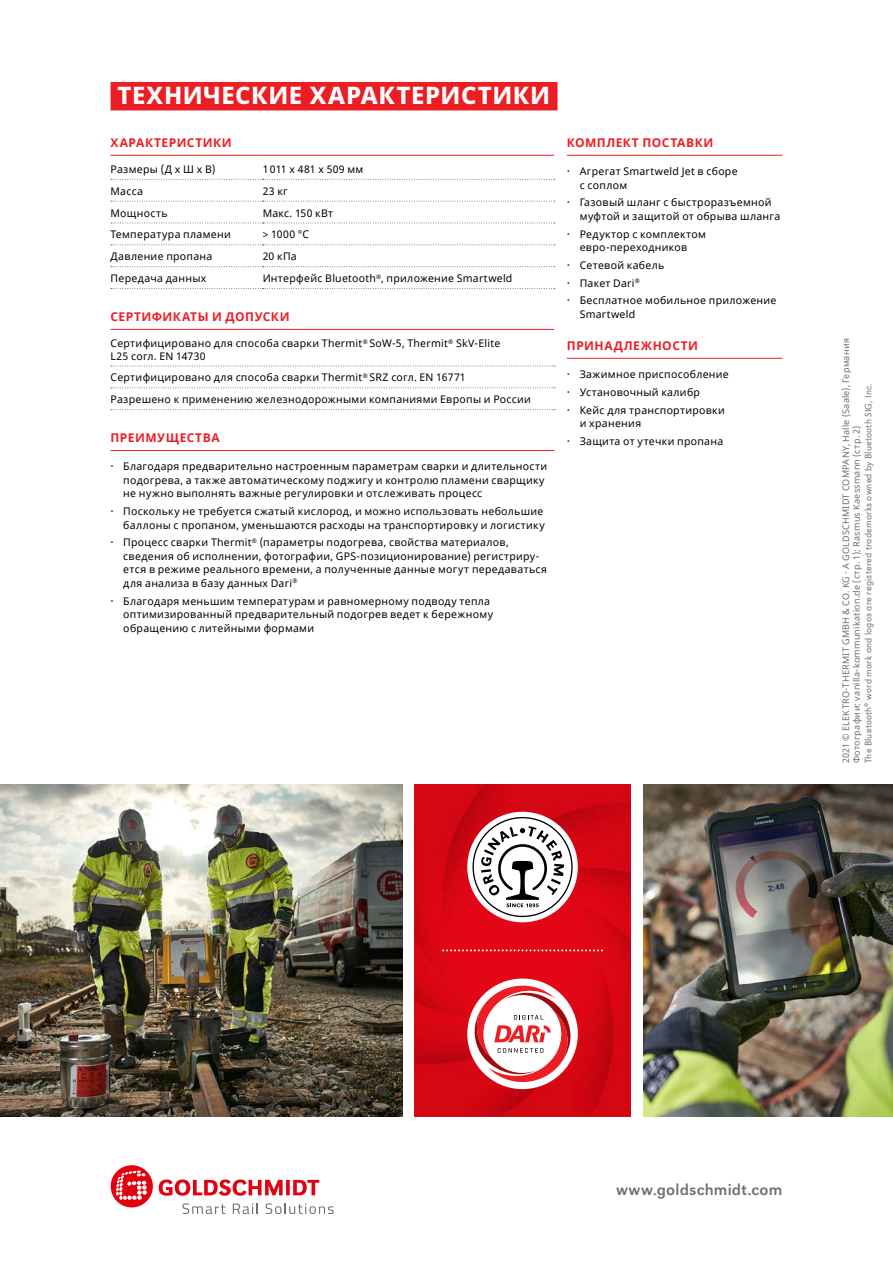
<style>
.page{position:relative;width:893px;height:1263px;background:#fff}
.page>*{position:absolute;margin:0;border:0;box-sizing:border-box;transform-origin:0 0}
.t1{font:800 24px "Noto Sans";letter-spacing:.025em;color:#fff}
.t2{font:16.5px "URW Grotesk";letter-spacing:.01em;color:#6d6e71}
.t3{font:700 12px "Noto Sans";letter-spacing:.04em;color:#ed1d24}
.t4{font:10.5px/13.5px "Noto Sans";letter-spacing:.03em;color:#000}
.t5{font:300 9.75px "URW Grotesk";letter-spacing:.02em;color:#6d6e71}
.t6{font:9px/10.8px "Noto Sans";letter-spacing:.025em;color:#6d6e71}
</style>
<div class="page">
<img style="left:643px;top:784px;width:250px;height:332px">
<img style="left:0;top:784px;width:402px;height:332px">
<img style="left:415px;top:784px;width:215px;height:332px">
<div style="left:467px;top:978px;width:111px;height:111px;background:#fff;border-radius:50%"></div>
<svg style="left:473px;top:981px;width:98px;height:106px"></svg>
<div style="left:467px;top:812px;width:111px;height:110px;background:#fff;border-radius:50%"></div>
<svg style="left:472px;top:817px;width:101px;height:100px"></svg>
<svg style="left:442px;top:949px;width:161px;height:2px"></svg>
<div style="left:111px;top:82px;width:446px;height:28px;background:#ed1d24"></div>
<hr style="left:111px;top:155px;width:152px;height:1px;background:#ed1d24">
<hr style="left:263px;top:155px;width:291px;height:1px;background:#ed1d24">
<svg style="left:111px;top:179px;width:444px;height:1px"></svg>
<svg style="left:111px;top:201px;width:444px;height:1px"></svg>
<svg style="left:111px;top:223px;width:444px;height:1px"></svg>
<svg style="left:111px;top:244px;width:444px;height:1px"></svg>
<svg style="left:111px;top:266px;width:444px;height:1px"></svg>
<svg style="left:111px;top:288px;width:444px;height:1px"></svg>
<hr style="left:111px;top:329px;width:443px;height:1px;background:#ed1d24">
<svg style="left:111px;top:366px;width:444px;height:1px"></svg>
<svg style="left:111px;top:387px;width:444px;height:1px"></svg>
<svg style="left:111px;top:409px;width:444px;height:1px"></svg>
<hr style="left:567px;top:155px;width:215px;height:1px;background:#ed1d24">
<hr style="left:567px;top:358px;width:215px;height:1px;background:#ed1d24">
<hr style="left:111px;top:450px;width:443px;height:1px;background:#ed1d24">
<svg style="left:159px;top:1179px;width:160px;height:17px"></svg>
<svg style="left:111px;top:1165px;width:42px;height:42px"></svg>
<svg style="left:182px;top:1203px;width:44px;height:11px"></svg>
<svg style="left:233px;top:1203px;width:25px;height:11px"></svg>
<svg style="left:266px;top:1203px;width:68px;height:11px"></svg>
<h1 class="t1" style="left:117px;top:78px;width:434px">ТЕХНИЧЕСКИЕ ХАРАКТЕРИСТИКИ</h1>
<p class="t3" style="left:111px;top:134px;width:123px">ХАРАКТЕРИСТИКИ</p>
<p class="t4" style="left:111px;top:163px;width:106px">Размеры (Д x Ш x В)</p>
<p class="t4" style="left:263px;top:163px;width:102px">1011 x 481 x 509 мм</p>
<p class="t4" style="left:111px;top:185px;width:34px">Масса</p>
<p class="t4" style="left:263px;top:185px;width:27px">23 кг</p>
<p class="t4" style="left:111px;top:206px;width:59px">Мощность</p>
<p class="t4" style="left:263px;top:206px;width:72px">Макс. 150 кВт</p>
<p class="t4" style="left:111px;top:228px;width:122px">Температура пламени</p>
<p class="t4" style="left:263px;top:228px;width:48px">&gt; 1000 °C</p>
<p class="t4" style="left:111px;top:250px;width:103px">Давление пропана</p>
<p class="t4" style="left:263px;top:250px;width:36px">20 кПа</p>
<p class="t4" style="left:111px;top:272px;width:97px">Передача данных</p>
<p class="t4" style="left:263px;top:272px;width:251px">Интерфейс Bluetooth<sup>®</sup>, приложение Smartweld</p>
<p class="t3" style="left:111px;top:308px;width:180px">СЕРТИФИКАТЫ И ДОПУСКИ</p>
<p class="t4" style="left:111px;top:337px;width:391px;line-height:12.6px">Сертифицировано для способа сварки Thermit<sup>®</sup> SoW-5, Thermit<sup>®</sup> SkV-Elite<br>L25 согл. EN 14730</p>
<p class="t4" style="left:111px;top:367px;width:422px;line-height:21.9px">Сертифицировано для способа сварки Thermit<sup>®</sup> SRZ согл. EN 16771<br>Разрешено к применению железнодорожными компаниями Европы и России</p>
<p class="t3" style="left:567px;top:134px;width:148px">КОМПЛЕКТ ПОСТАВКИ</p>
<p class="t4" style="left:580px;top:165px;width:159px">Агрегат Smartweld Jet в сборе с соплом</p>
<p class="t4" style="left:580px;top:196px;width:202px">Газовый шланг с быстроразъемной муфтой и защитой от обрыва шланга</p>
<p class="t4" style="left:580px;top:227px;width:128px">Редуктор с комплектом евро-переходников</p>
<p class="t4" style="left:580px;top:256px;width:198px;line-height:17.7px">Сетевой кабель<br>Пакет Dari<sup>®<br></sup>Бесплатное мобильное приложение</p>
<p class="t4" style="left:580px;top:308px;width:57px">Smartweld</p>
<p class="t3" style="left:567px;top:337px;width:133px">ПРИНАДЛЕЖНОСТИ</p>
<p class="t4" style="left:580px;top:366px;width:151px;line-height:17.7px">Зажимное приспособление<br>Установочный калибр<br>Кейс для транспортировки</p>
<p class="t4" style="left:580px;top:417px;width:63px">и хранения</p>
<p class="t3" style="left:111px;top:429px;width:111px">ПРЕИМУЩЕСТВА</p>
<p class="t4" style="left:580px;top:435px;width:145px">Защита от утечки пропана</p>
<p class="t4" style="left:123px;top:460px;width:425px">Благодаря предварительно настроенным параметрам сварки и длительности подогрева, а также автоматическому поджигу и контролю пламени сварщику не нужно выполнять важные регулировки и отслеживать процесс</p>
<p class="t4" style="left:123px;top:505px;width:423px">Поскольку не требуется сжатый кислород, и можно использовать небольшие баллоны с пропаном, уменьшаются расходы на транспортировку и логистику</p>
<p class="t4" style="left:123px;top:536px;width:425px">Процесс сварки Thermit<sup>®</sup> (параметры подогрева, свойства материалов, сведения об исполнении, фотографии, GPS-позиционирование) регистриру&shy;ется в режиме реального времени, а полученные данные могут передаваться для анализа в базу данных Dari<sup>®</sup></p>
<p class="t4" style="left:123px;top:594px;width:371px">Благодаря меньшим температурам и равномерному подводу тепла оптимизированный предварительный подогрев ведет к бережному обращению с литейными формами</p>
<p class="t6" style="left:841px;top:763px;width:427px;rotate:-90deg">2021 © ELEKTRO-THERMIT GMBH &amp; CO. KG · A GOLDSCHMIDT COMPANY, Halle (Saale), Германия<br>Фотографии: vanilla-kommunikation.de (стр. 1); Rasmus Kaessmann (стр. 2)</p>
<p class="t5" style="left:863px;top:763px;width:381px;rotate:-90deg">The Bluetooth<sup>®</sup> word mark and logos are registered trademarks owned by Bluetooth SIG, Inc.</p>
<h2 class="t2" style="left:616px;top:1180px;width:168px">www.goldschmidt.com</h2>
</div>
